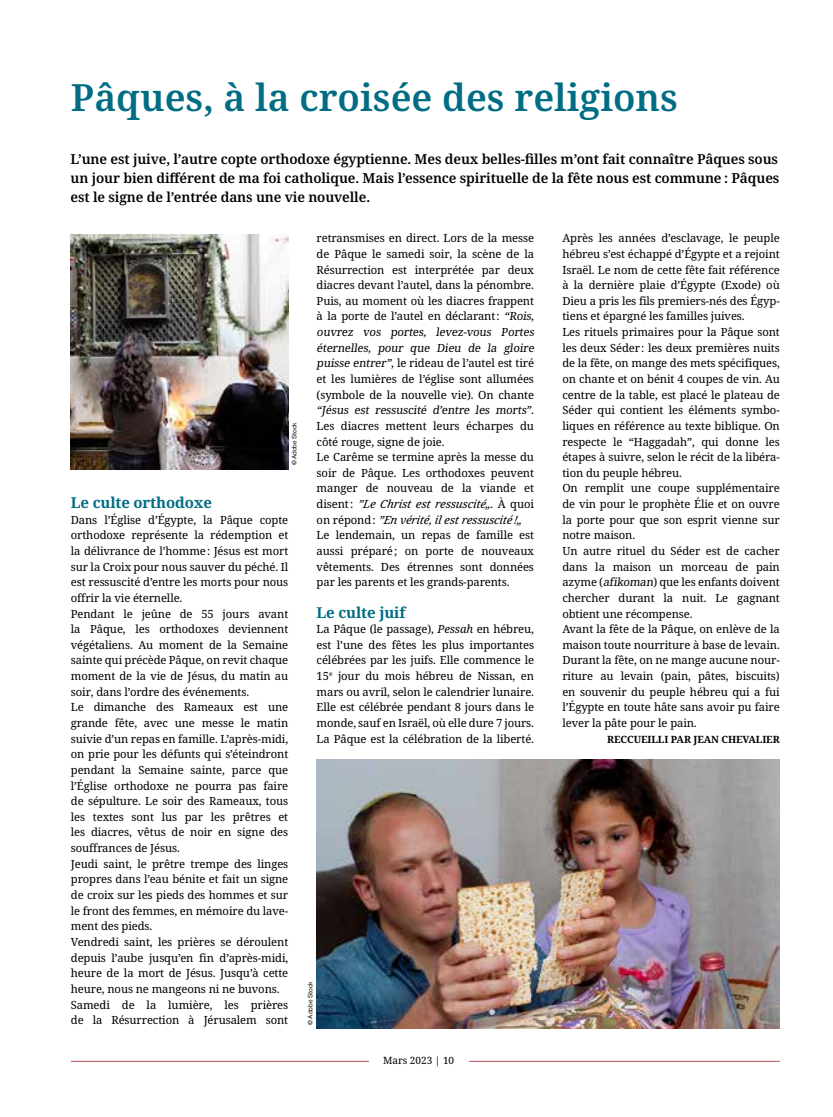
<style>
.page{position:relative;width:833px;height:1117px;background:#fff}
.page>*{position:absolute;margin:0;border:0;box-sizing:border-box;transform-origin:0 0}
.ART_titre_2{font:600 37.5px "Noto Serif";color:#006d84}
.ART_inter{font:700 15px "Noto Serif";letter-spacing:-.01em;color:#006d84}
.ART_chapô{font:600 13.75px/18.8px "Noto Serif";letter-spacing:-.01em;color:#000;text-align:justify}
.ART_texte{font:11.25px/15.6px "Noto Serif";letter-spacing:-.01em;color:#000;text-align:justify}
.ART_signature{font:700 10px "Noto Serif";letter-spacing:-.01em;color:#000}
.t1{font:10px "Noto Serif";color:#000}
.t2{font:6.25px "Aktiv Grotesk";color:#000}
.s1{font-style:italic}
</style>
<div class="page">
<hr style="left:71px;top:1060px;width:709px;height:1px;background:#b84f55">
<div style="left:369px;top:1053px;width:99px;height:22px;background:#fff"></div>
<img style="left:71px;top:234px;width:217px;height:235px">
<img style="left:317px;top:759px;width:463px;height:269px">
<p class="ART_titre_2" style="left:71px;top:71px;width:608px">Pâques, à la croisée des religions</p>
<p class="ART_chapô" style="left:71px;top:150px;width:710px">L’une est juive, l’autre copte orthodoxe égyptienne. Mes deux belles-filles m’ont fait connaître Pâques sous un jour bien différent de ma foi catholique. Mais l’essence spirituelle de la fête nous est commune : Pâques est le signe de l’entrée dans une vie nouvelle.</p>
<p class="t2" style="left:291px;top:465px;width:45px;rotate:-90deg">© Adobe Stock</p>
<p class="ART_inter" style="left:71px;top:492px;width:142px">Le culte orthodoxe</p>
<p class="ART_texte" style="left:71px;top:512px;width:219px">Dans l’Église d’Égypte, la Pâque copte orthodoxe représente la rédemption et la délivrance de l’homme: Jésus est mort sur la Croix pour nous sauver du péché. Il est ressuscité d’entre les morts pour nous offrir la vie éternelle.</p>
<p class="ART_texte" style="left:71px;top:606px;width:219px">Pendant le jeûne de 55 jours avant la Pâque, les orthodoxes deviennent végétaliens. Au moment de la Semaine sainte qui précède Pâque, on revit chaque moment de la vie de Jésus, du matin au soir, dans l’ordre des événements.</p>
<p class="ART_texte" style="left:71px;top:699px;width:219px">Le dimanche des Rameaux est une grande fête, avec une messe le matin suivie d’un repas en famille. L’après-midi, on prie pour les défunts qui s’éteindront pendant la Semaine sainte, parce que l’Église orthodoxe ne pourra pas faire de sépulture. Le soir des Rameaux, tous les textes sont lus par les prêtres et les diacres, vêtus de noir en signe des souffrances de Jésus.</p>
<p class="ART_texte" style="left:71px;top:856px;width:219px">Jeudi saint, le prêtre trempe des linges propres dans l’eau bénite et fait un signe de croix sur les pieds des hommes et sur le front des femmes, en mémoire du lave&shy;ment des pieds.</p>
<p class="ART_texte" style="left:71px;top:934px;width:219px">Vendredi saint, les prières se déroulent depuis l’aube jusqu’en fin d’après-midi, heure de la mort de Jésus. Jusqu’à cette heure, nous ne mangeons ni ne buvons.</p>
<p class="ART_texte" style="left:71px;top:996px;width:219px">Samedi de la lumière, les prières de la Résurrection à Jérusalem sont</p>
<p class="ART_texte" style="left:317px;top:231px;width:221px;text-align:left">retransmises en direct. Lors de la messe de Pâque le samedi soir, la scène de la Résurrection est interprétée par deux diacres devant l’autel, dans la pénombre.<br>Puis, au moment où les diacres frappent à la porte de l’autel en déclarant: “Rois, ouvrez vos portes, levez-vous Portes éternelles, pour que Dieu de la gloire puisse entrer”, le rideau de l’autel est tiré et les lumières de l’église sont allumées (symbole de la nouvelle vie). On chante “Jésus est ressuscité d’entre les morts”.<br>Les diacres mettent leurs écharpes du côté rouge, signe de joie.</p>
<p class="ART_texte" style="left:317px;top:449px;width:219px">Le Carême se termine après la messe du soir de Pâque. Les orthodoxes peuvent manger de nouveau de la viande et d i s e n t : <span class="s1">“Le Christ est ressuscité” .</span> À q u o i o n r é p o n d : <span class="s1">“En vérité, ilest ressuscité!”</span></p>
<p class="ART_texte" style="left:317px;top:527px;width:219px">Le lendemain, un repas de famille est aussi préparé; on porte de nouveaux vêtements. Des étrennes sont données par les parents et les grands-parents.</p>
<p class="ART_inter" style="left:317px;top:601px;width:90px">Le culte juif</p>
<p class="ART_texte" style="left:317px;top:621px;width:219px">La Pâque (le passage), <span class="s1">Pessah</span> en hébreu, est l’une des fêtes les plus importantes célébrées par les juifs. Elle commence le 15<sup>e</sup> jour du mois hébreu de Nissan, en mars ou avril, selon le calendrier lunaire.<br>Elle est célébrée pendant 8 jours dans le monde, sauf en Israël, où elle dure 7 jours.</p>
<p class="ART_texte" style="left:317px;top:731px;width:219px">La Pâque est la célébration de la liberté.</p>
<p class="t2" style="left:307px;top:1024px;width:45px;rotate:-90deg">© Adobe Stock</p>
<p class="t1" style="left:383px;top:1053px;width:73px">Mars 2023 | 10</p>
<p class="ART_texte" style="left:562px;top:231px;width:219px">Après les années d’esclavage, le peuple hébreu s’est échappé d’Égypte et a rejoint Israël. Le nom de cette fête fait référence à la dernière plaie d’Égypte (Exode) où Dieu a pris les fils premiers-nés des Égyp&shy;tiens et épargné les familles juives.</p>
<p class="ART_texte" style="left:562px;top:324px;width:219px">Les rituels primaires pour la Pâque sont les deux Séder: les deux premières nuits de la fête, on mange des mets spécifiques, on chante et on bénit 4 coupes de vin. Au centre de la table, est placé le plateau de Séder qui contient les éléments symbo&shy;liques en référence au texte biblique. On respecte le “Haggadah”, qui donne les étapes à suivre, selon le récit de la libéra&shy;tion du peuple hébreu.</p>
<p class="ART_texte" style="left:562px;top:481px;width:219px">On remplit une coupe supplémentaire de vin pour le prophète Élie et on ouvre la porte pour que son esprit vienne sur notre maison.</p>
<p class="ART_texte" style="left:562px;top:543px;width:219px">Un autre rituel du Séder est de cacher dans la maison un morceau de pain azyme (afikoman) que les enfants doivent chercher durant la nuit. Le gagnant obtient une récompense.</p>
<p class="ART_texte" style="left:562px;top:621px;width:219px">Avant la fête de la Pâque, on enlève de la maison toute nourriture à base de levain.<br>Durant la fête, on ne mange aucune nour&shy;riture au levain (pain, pâtes, biscuits) en souvenir du peuple hébreu qui a fui l’Égypte en toute hâte sans avoir pu faire lever la pâte pour le pain.</p>
<p class="ART_signature" style="left:607px;top:731px;width:174px">RECCUEILLI PAR JEAN CHEVALIER</p>
</div>
